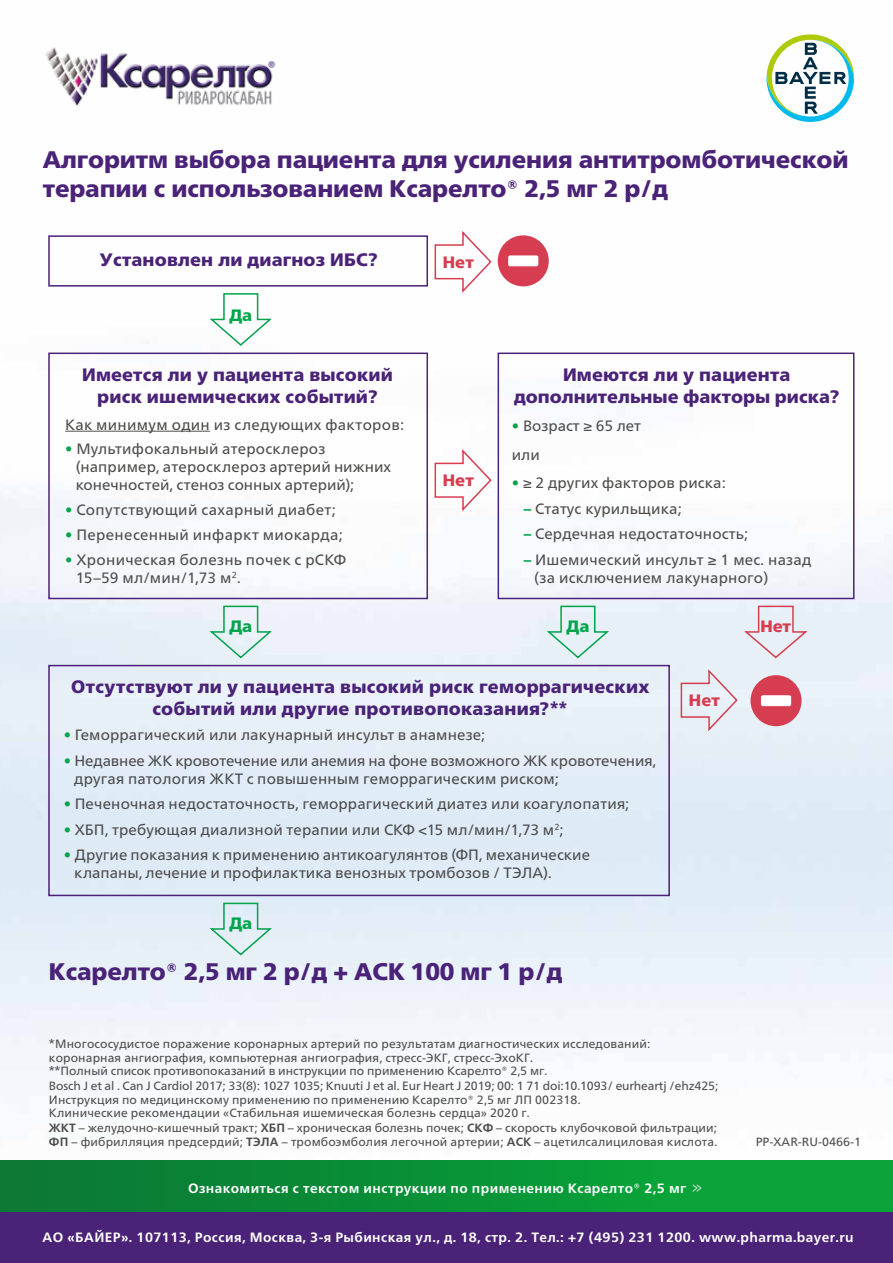
<style>
.page{position:relative;width:893px;height:1263px;background:#fff}
.page>*{position:absolute;margin:0;border:0;box-sizing:border-box;transform-origin:0 0}
.t1{font:900 24px/28.8px "Frutiger Neue";letter-spacing:-.005em;color:#4a2278}
.t2{font:900 18px/21.6px "Frutiger Neue";letter-spacing:.01em;color:#4a2278;text-align:center}
.t3{font:900 16.5px "Frutiger Neue";letter-spacing:.01em;color:#d73d50}
.t4{font:900 16.5px "Frutiger Neue";letter-spacing:.01em;color:#00a44b}
.t5{font:15px/18px "Frutiger Neue";letter-spacing:.01em;color:#4d4d4c}
.t6{font:700 13.5px "Frutiger Neue";letter-spacing:.03em;color:#fff}
.t7{font:12px/13.5px "Frutiger Neue";letter-spacing:.01em;color:#4d4d4c}
.s1{color:#00a44b}
.s2{font-weight:700;color:#00a44b}
.s3{font-weight:700}
.s4{font-family:"Gabriola";font-weight:400;font-size:22.5px}
</style>
<div class="page">
<img style="left:0;top:76px;width:893px;height:1037px">
<div style="left:0;top:1195px;width:893px;height:68px;background:#4a2278"></div>
<div style="left:498px;top:235px;width:51px;height:51px;background:#d73d50;border-radius:50%"></div>
<div style="left:508px;top:255px;width:30px;height:11px;background:#fff;border-radius:2px"></div>
<div style="left:750px;top:675px;width:52px;height:51px;background:#d73d50;border-radius:50%"></div>
<div style="left:761px;top:695px;width:30px;height:11px;background:#fff;border-radius:2px"></div>
<svg style="left:766px;top:34px;width:88px;height:88px"></svg>
<img style="left:39px;top:47px;width:241px;height:60px">
<div style="left:0;top:1160px;width:893px;height:51px;background:linear-gradient(to right,#0b7835,#08ab39)"></div>
<svg style="left:208px;top:292px;width:66px;height:55px"></svg>
<div style="left:48px;top:235px;width:380px;height:52px;border:2px solid #4a2278"></div>
<div style="left:48px;top:353px;width:380px;height:246px;border:2px solid #4a2278"></div>
<hr style="left:65px;top:431px;width:145px;height:1px;background:#4d4d4c">
<div style="left:48px;top:665px;width:622px;height:231px;border:2px solid #4a2278"></div>
<div style="left:498px;top:353px;width:356px;height:246px;border:2px solid #4a2278"></div>
<svg style="left:680px;top:667px;width:59px;height:66px"></svg>
<svg style="left:434px;top:447px;width:59px;height:66px"></svg>
<svg style="left:434px;top:229px;width:59px;height:66px"></svg>
<svg style="left:208px;top:605px;width:66px;height:54px"></svg>
<svg style="left:208px;top:902px;width:66px;height:54px"></svg>
<svg style="left:545px;top:605px;width:66px;height:54px"></svg>
<svg style="left:742px;top:605px;width:68px;height:54px"></svg>
<h1 class="t1" style="left:43px;top:145px;width:807px">Алгоритм выбора пациента для усиления антитромботической терапии с использованием Ксарелто® 2,5 мг 2 р/д</h1>
<p class="t2" style="left:100px;top:249px;width:279px">Установлен ли диагноз ИБС?</p>
<p class="t3" style="left:443px;top:252px;width:33px">Нет</p>
<p class="t4" style="left:229px;top:305px;width:24px">Да</p>
<p class="t2" style="left:82px;top:364px;width:312px">Имеется ли у пациента высокий риск ишемических событий?</p>
<p class="t5" style="left:65px;top:415px;width:341px">Как минимум один из следующих факторов:</p>
<p class="t5" style="left:76px;top:440px;width:317px;text-indent:-10px"><span class="s1">•</span> Мультифокальный атеросклероз (например, атеросклероз артерий нижних конечностей, стеноз сонных артерий);</p>
<p class="t5" style="left:65px;top:501px;width:272px"><span class="s1">•</span> Сопутствующий сахарный диабет;</p>
<p class="t5" style="left:65px;top:526px;width:279px"><span class="s1">•</span> Перенесенный инфаркт миокарда;</p>
<p class="t5" style="left:76px;top:550px;width:272px;text-indent:-10px"><span class="s1">•</span> Хроническая болезнь почек с рСКФ<br>15–59 мл/мин/1,73 м<sup>2</sup>.</p>
<p class="t3" style="left:443px;top:471px;width:33px">Нет</p>
<p class="t2" style="left:514px;top:364px;width:326px">Имеются ли у пациента дополнительные факторы риска?</p>
<p class="t5" style="left:512px;top:412px;width:131px;line-height:28.5px"><span class="s1">•</span> Возраст ≥ 65 лет или</p>
<p class="t5" style="left:512px;top:474px;width:216px"><span class="s1">•</span> ≥ 2 других факторов риска:</p>
<p class="t5" style="left:524px;top:499px;width:160px"><span class="s2">–</span> Статус курильщика;</p>
<p class="t5" style="left:524px;top:525px;width:226px"><span class="s2">–</span> Сердечная недостаточность;</p>
<p class="t5" style="left:534px;top:550px;width:279px;text-indent:-10px"><span class="s2">–</span> Ишемический инсульт ≥ 1 мес. назад (за исключением лакунарного)</p>
<p class="t4" style="left:229px;top:616px;width:24px">Да</p>
<p class="t4" style="left:566px;top:616px;width:24px">Да</p>
<p class="t3" style="left:760px;top:616px;width:32px">Нет</p>
<p class="t2" style="left:71px;top:676px;width:580px">Отсутствуют ли у пациента высокий риск геморрагических событий или другие противопоказания?**</p>
<p class="t5" style="left:64px;top:726px;width:423px"><span class="s1">•</span> Геморрагический или лакунарный инсульт в анамнезе;</p>
<p class="t5" style="left:74px;top:752px;width:583px;text-indent:-10px"><span class="s1">•</span> Недавнее ЖК кровотечение или анемия на фоне возможного ЖК кровотечения, другая патология ЖКТ с повышенным геморрагическим риском;</p>
<p class="t5" style="left:64px;top:795px;width:567px"><span class="s1">•</span> Печеночная недостаточность, геморрагический диатез или коагулопатия;</p>
<p class="t5" style="left:64px;top:821px;width:501px"><span class="s1">•</span> ХБП, требующая диализной терапии или СКФ &lt;15 мл/мин/1,73 м<sup>2</sup>;</p>
<p class="t5" style="left:74px;top:846px;width:517px;text-indent:-10px"><span class="s1">•</span> Другие показания к применению антикоагулянтов (ФП, механические клапаны, лечение и профилактика венозных тромбозов / ТЭЛА).</p>
<p class="t4" style="left:229px;top:913px;width:24px">Да</p>
<h1 class="t1" style="left:49px;top:957px;width:515px">Ксарелто® 2,5 мг 2 р/д + АСК 100 мг 1 р/д</h1>
<p class="t3" style="left:689px;top:691px;width:33px">Нет</p>
<p class="t7" style="left:49px;top:1037px;width:603px">*Многососудистое поражение коронарных артерий по результатам диагностических исследований: коронарная ангиография, компьютерная ангиография, стресс-ЭКГ, стресс-ЭхоКГ.<br>**Полный список противопоказаний в инструкции по применению Ксарелто® 2,5 мг.</p>
<p class="t7" style="left:49px;top:1079px;width:671px">Bosch J et al . Can J Cardiol 2017; 33(8): 1027 1035; Knuuti J et al. Eur Heart J 2019; 00: 1 71 doi:10.1093/ eurheartj /ehz425;<br>Инструкция по медицинскому применению по применению Ксарелто® 2,5 мг ЛП 002318.<br>Клинические рекомендации «Стабильная ишемическая болезнь сердца» 2020 г.</p>
<p class="t7" style="left:49px;top:1121px;width:670px"><span class="s3">ЖКТ</span> – желудочно-кишечный тракт; <span class="s3">ХБП</span> – хроническая болезнь почек; <span class="s3">СКФ</span> – скорость клубочковой фильтрации;<br><span class="s3">ФП</span> – фибрилляция предсердий; <span class="s3">ТЭЛА</span> – тромбоэмболия легочной артерии; <span class="s3">АСК</span> – ацетилсалициловая кислота.</p>
<p class="t6" style="left:188px;top:1180px;width:515px">Ознакомиться с текстом инструкции по применению Ксарелто® 2,5 мг <span class="s4">&gt;&gt;</span></p>
<p class="t7" style="left:756px;top:1135px;width:107px">PP-XAR-RU-0466-1</p>
<p class="t6" style="left:43px;top:1229px;width:813px">АО «БАЙЕР». 107113, Россия, Москва, 3-я Рыбинская ул., д. 18, стр. 2. Тел.: +7 (495) 231 1200. www.pharma.bayer.ru</p>
</div>
